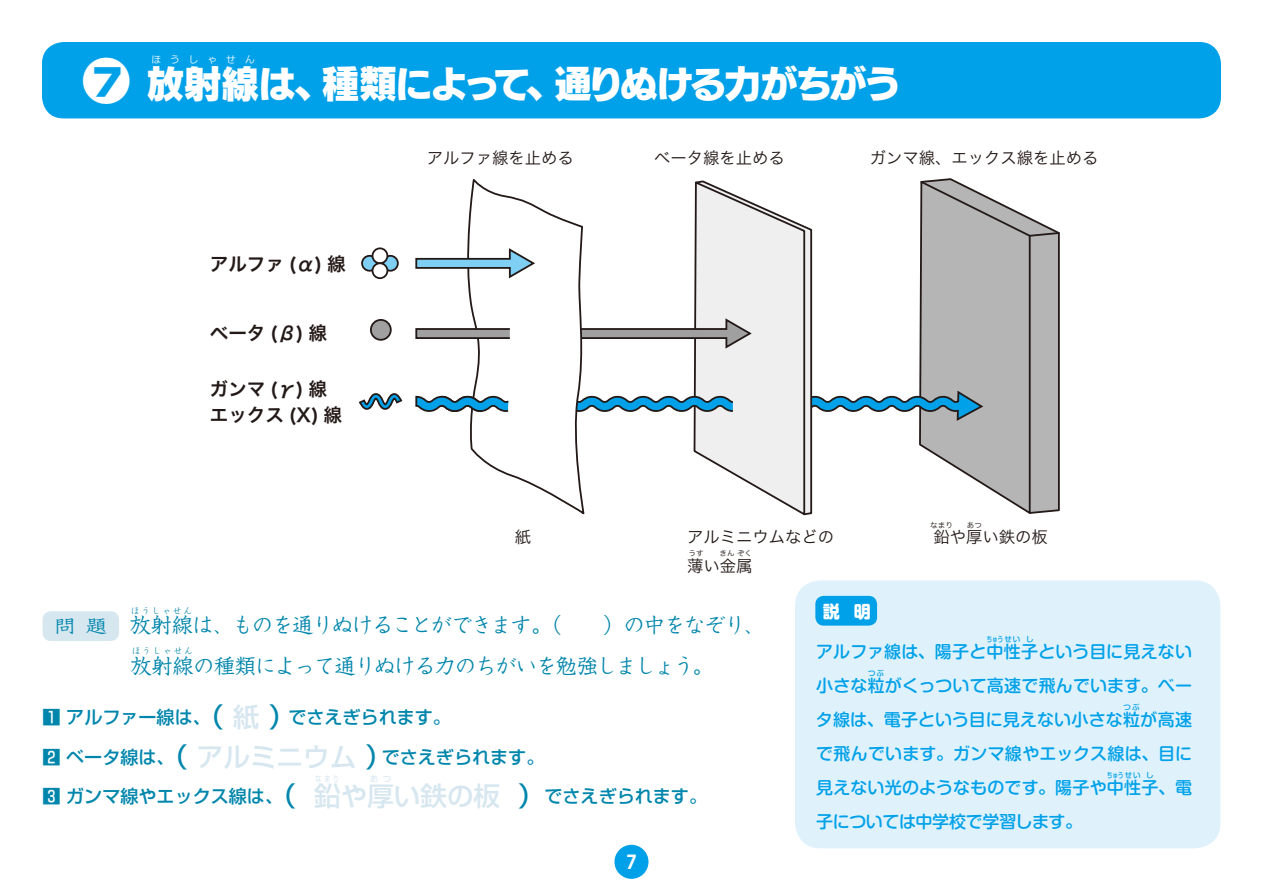
<style>
.page{position:relative;width:1263px;height:893px;background:#fff}
.page>*{position:absolute;margin:0;border:0;box-sizing:border-box;transform-origin:0 0}
.t1{font:47.85px "New Rodin Pro EB";color:#fff}
.t2{font:37.2px "New Rodin Pro EB";letter-spacing:-.055em;color:#fff}
.t3{font:500 26.55px "Shin Go Pro";color:#d7e7f0}
.t4{font:21.3px/40.3px "Kyoka ICA Pro";letter-spacing:-.055em;color:#0086ac}
.t5{font:600 19.5px "Avant Garde";color:#fff}
.t6{font:18.6px/26.5px "Hira Kaku Pro N W6";color:#231916}
.t7{font:500 18px/39.3px "Shin Go Pro";color:#0086ac}
.t8{font:18px "Kyoka ICA Pro";color:#0086ac;scale:1.18 1}
.t9{font:500 16.95px/34px "Shin M Go Pro";letter-spacing:.01em;color:#00a1e9}
.t10{font:500 16.95px "Shin M Go Pro";letter-spacing:-.025em;color:#00a1e9}
.t11{font:800 16.95px "Shin M Go Pro";color:#fff}
.t12{font:16.35px/29.1px "Hira Kaku Pro N W3";color:#231916}
.t13{font:9.6px "New Rodin Pro M";letter-spacing:.96em;color:#fff}
.t14{font:8.55px "Kyoka ICA Pro";letter-spacing:.235em;color:#0086ac}
.t15{font:8.55px "Shin Go Pro";color:#d7e7f0;scale:.7 1}
.t16{font:8.55px "Shin Go Pro";color:#d7e7f0}
.t17{font:7.65px "Hira Kaku Pro W3";color:#231916}
.t18{font:500 7.5px "Shin M Go Pro";letter-spacing:.13em;color:#00a1e9;scale:.7 1}
.t19{font:500 7.5px "Shin M Go Pro";letter-spacing:.13em;color:#00a1e9}
.s1{font-size:37.2px}
.s2{font-size:21.3px}
.s3{font-size:26.55px}
.s4{font-size:26.55px;color:#d7e7f0}
</style>
<div class="page">
<div style="left:43px;top:43px;width:1177px;height:75px;background:#00a1e9;border-radius:21px"></div>
<div style="left:42px;top:42px;width:1179px;height:76px;border:1px solid #00a1e9;border-radius:21px"></div>
<div style="left:43px;top:611px;width:76px;height:30px;background:#d7e7f0;border-radius:9px"></div>
<svg style="left:415px;top:178px;width:645px;height:338px"></svg>
<div style="left:371px;top:320px;width:20px;height:20px;background:#a0a0a1;border-radius:50%"></div>
<div style="left:370px;top:319px;width:22px;height:22px;border:2px solid #231916;border-radius:50%"></div>
<svg style="left:358px;top:393px;width:45px;height:17px"></svg>
<svg style="left:362px;top:256px;width:15px;height:15px"></svg>
<div style="left:361px;top:255px;width:17px;height:17px;border:2px solid #231916;border-radius:50%"></div>
<div style="left:383px;top:256px;width:15px;height:15px;background:#7fcef4;border-radius:50%"></div>
<div style="left:382px;top:255px;width:17px;height:17px;border:2px solid #231916;border-radius:50%"></div>
<div style="left:372px;top:248px;width:15px;height:15px;background:#fff;border-radius:50%"></div>
<div style="left:372px;top:247px;width:16px;height:17px;border:2px solid #231916;border-radius:50%"></div>
<div style="left:372px;top:263px;width:15px;height:15px;background:#fff;border-radius:50%"></div>
<div style="left:372px;top:262px;width:16px;height:17px;border:2px solid #231916;border-radius:50%"></div>
<div style="left:795px;top:580px;width:425px;height:268px;background:#dff2fc;border-radius:26px"></div>
<div style="left:815px;top:596px;width:62px;height:30px;background:#00a1e9;border-radius:9px"></div>
<div style="left:614px;top:845px;width:34px;height:34px;background:#00a1e9;border-radius:50%"></div>
<p class="t13" style="left:151px;top:51px;width:105px">ほうしゃせん</p>
<h2 class="t2" style="left:184px;top:52px;width:719px">射線は、種類によって、通りぬける力がちがう</h2>
<h1 class="t1" style="left:82px;top:39px;width:103px">❼ <span class="s1">放</span></h1>
<p class="t6" style="left:210px;top:250px;width:137px">アルファ (α) 線</p>
<p class="t6" style="left:210px;top:319px;width:119px">ベータ (β) 線</p>
<p class="t6" style="left:210px;top:375px;width:134px">ガンマ (γ) 線エックス (X) 線</p>
<p class="t12" style="left:427px;top:142px;width:149px">アルファ線を止める</p>
<p class="t12" style="left:654px;top:142px;width:132px">ベータ線を止める</p>
<p class="t12" style="left:870px;top:142px;width:230px">ガンマ線、エックス線を止める</p>
<p class="t17" style="left:930px;top:518px;width:24px">なまり</p>
<p class="t17" style="left:967px;top:518px;width:17px">あつ</p>
<p class="t12" style="left:515px;top:521px;width:18px">紙</p>
<p class="t12" style="left:687px;top:521px;width:149px">アルミニウムなどの薄い金属</p>
<p class="t12" style="left:933px;top:521px;width:116px">鉛や厚い鉄の板</p>
<p class="t17" style="left:688px;top:546px;width:17px">うす</p>
<p class="t17" style="left:719px;top:546px;width:34px">きんぞく</p>
<p class="t14" style="left:131px;top:604px;width:62px">ほうしゃせん</p>
<p class="t4" style="left:131px;top:603px;width:636px;text-indent:20px">射線は、ものを通りぬけることができます。（　　）の中をなぞり、放射線の種類によって通りぬける力のちがいを勉強しましょう。</p>
<p class="t8" style="left:54px;top:612px;width:84px">問 題 <span class="s2">放</span></p>
<p class="t14" style="left:132px;top:644px;width:62px">ほうしゃせん</p>
<p class="t7" style="left:42px;top:696px;width:503px">1 アルファー線は、<span class="s3">（</span> <span class="s4">紙</span> <span class="s3">）</span>でさえぎられます。<br>2 ベータ線は、<span class="s3">（</span> <span class="s4">アルミニウム</span> <span class="s3">）</span>でさえぎられます。<br>3 ガンマ線やエックス線は、<span class="s3">（</span> <span class="s4">鉛</span></p>
<p class="t15" style="left:316px;top:771px;width:35px">なまり</p>
<p class="t16" style="left:370px;top:771px;width:23px">あつ</p>
<p class="t7" style="left:394px;top:774px;width:315px"><span class="s4">い鉄の板</span> <span class="s3">）</span>でさえぎられます。</p>
<h3 class="t3" style="left:341px;top:774px;width:55px">や厚</h3>
<p class="t5" style="left:626px;top:849px;width:12px">7</p>
<p class="t11" style="left:823px;top:597px;width:49px">説 明</p>
<p class="t9" style="left:816px;top:633px;width:378px">アルファ線は、陽子と中性子という目に見えない</p>
<p class="t18" style="left:987px;top:633px;width:49px">ちゅうせい</p>
<p class="t19" style="left:1026px;top:633px;width:9px">し</p>
<p class="t9" style="left:816px;top:667px;width:377px">小さな粒がくっついて高速で飛んでいます。ベー</p>
<p class="t19" style="left:868px;top:667px;width:17px">つぶ</p>
<p class="t9" style="left:816px;top:701px;width:377px">タ線は、電子という目に見えない小さな粒が高速</p>
<p class="t19" style="left:1124px;top:701px;width:17px">つぶ</p>
<p class="t9" style="left:816px;top:735px;width:377px">で飛んでいます。ガンマ線やエックス線は、目に見えない光のようなものです。陽子や中性子、電</p>
<p class="t18" style="left:1107px;top:769px;width:49px">ちゅうせい</p>
<p class="t19" style="left:1146px;top:769px;width:9px">し</p>
<p class="t10" style="left:816px;top:808px;width:268px">子については中学校で学習します。</p>
</div>
